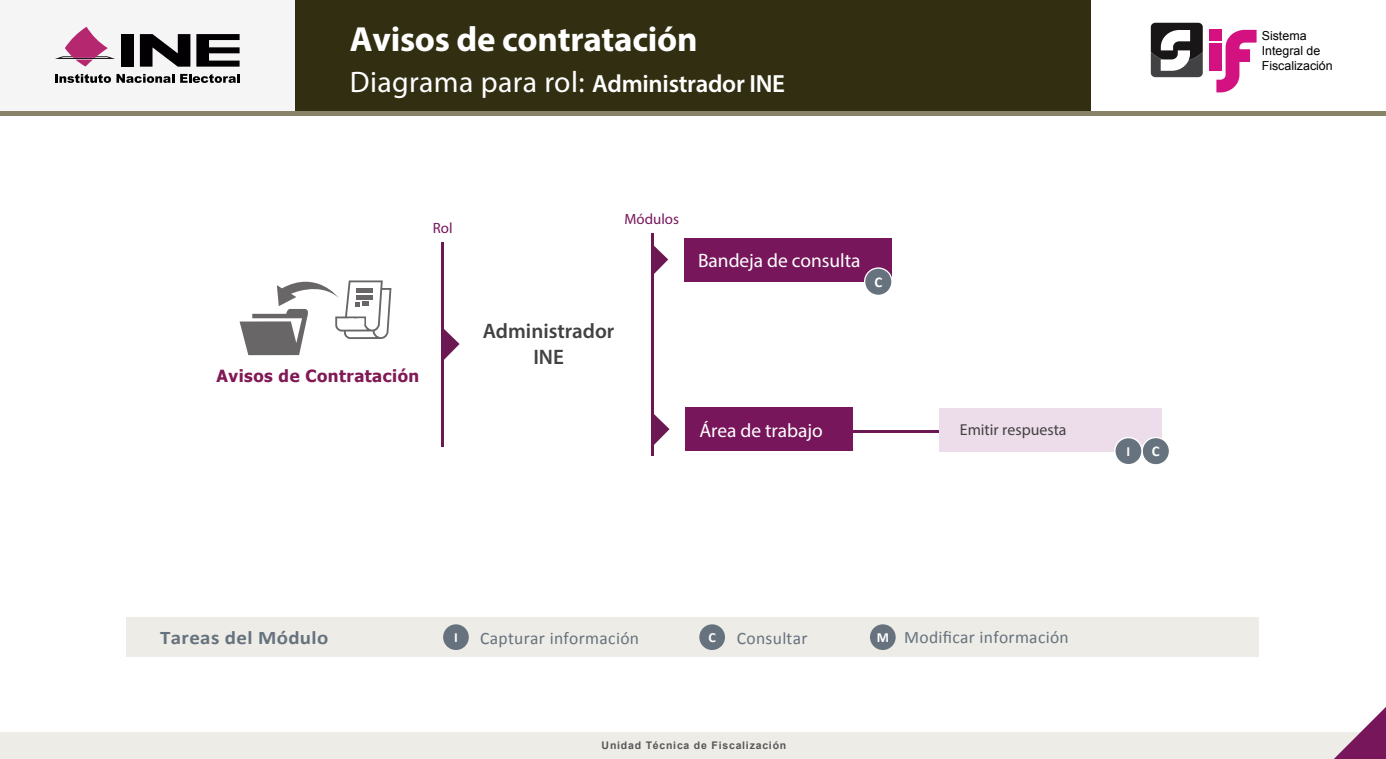
<style>
.page{position:relative;width:1386px;height:759px;background:#fff}
.page>*{position:absolute;margin:0;border:0;box-sizing:border-box;transform-origin:0 0}
.t1{font:700 35px "Myriad Pro";letter-spacing:-.01em;color:#fff}
.t2{font:29.75px "Myriad Pro";letter-spacing:.015em;color:#fff}
.t3{font:600 21px/25.2px "Myriad Pro";color:#434142;text-align:center}
.t4{font:19.43px "Myriad Pro";letter-spacing:-.005em;color:#fff}
.t5{font:700 19.25px "Calibri";letter-spacing:.02em;color:#66727d;scale:1.09 1}
.t6{font:17.5px "Calibri";letter-spacing:.02em;color:#66727d}
.t7{font:700 16.8px "Tahoma";letter-spacing:.03em;color:#801954}
.t8{font:15.92px "Myriad Pro";color:#434142}
.t9{font:14.88px "Myriad Pro";color:#77165b}
.t10{font:700 14.88px "Calibri";color:#fff}
.t11{font:700 14px "Calibri";color:#fff}
.t12{font:12.42px/14.9px "Arial";color:#000}
.t13{font:700 10.5px "Arial";letter-spacing:.075em;color:#585757}
.s1{font-weight:600;font-size:24.85px}
.s2{font-weight:700;font-size:14px;color:#fff}
</style>
<div class="page">
<div style="left:0;top:0;width:1385px;height:113px;background:#312e12"></div>
<div style="left:1px;top:0;width:294px;height:110px;background:#f6f5f5"></div>
<div style="left:121px;top:34px;width:13px;height:33px;background:#030004"></div>
<svg style="left:196px;top:34px;width:43px;height:33px"></svg>
<svg style="left:140px;top:34px;width:50px;height:33px"></svg>
<svg style="left:55px;top:27px;width:60px;height:40px"></svg>
<svg style="left:55px;top:74px;width:119px;height:9px"></svg>
<svg style="left:180px;top:74px;width:59px;height:9px"></svg>
<div style="left:0;top:111px;width:1385px;height:5px;background:#888268"></div>
<div style="left:0;top:732px;width:1385px;height:27px;background:#edece7"></div>
<svg style="left:1334px;top:708px;width:51px;height:51px"></svg>
<div style="left:1091px;top:0;width:294px;height:111px;background:#fff"></div>
<div style="left:1208px;top:43px;width:13px;height:27px;background:#d31181"></div>
<div style="left:1208px;top:30px;width:13px;height:11px;background:#d51181"></div>
<svg style="left:1150px;top:23px;width:52px;height:54px"></svg>
<svg style="left:1215px;top:29px;width:42px;height:64px"></svg>
<div style="left:127px;top:617px;width:1132px;height:40px;background:#edece7"></div>
<div style="left:699px;top:624px;width:26px;height:26px;background:#66727d;border-radius:50%"></div>
<div style="left:443px;top:624px;width:26px;height:26px;background:#66727d;border-radius:50%"></div>
<div style="left:870px;top:624px;width:25px;height:26px;background:#66727d;border-radius:50%"></div>
<hr style="left:441px;top:242px;width:2px;height:205px;background:#6c1953">
<svg style="left:443px;top:326px;width:16px;height:36px"></svg>
<svg style="left:239px;top:280px;width:152px;height:75px"></svg>
<hr style="left:703px;top:430px;width:236px;height:2px;background:#6c1953">
<div style="left:684px;top:238px;width:207px;height:43px;background:#77165b"></div>
<hr style="left:651px;top:233px;width:3px;height:223px;background:#6c1953">
<svg style="left:654px;top:246px;width:14px;height:28px"></svg>
<div style="left:685px;top:408px;width:167px;height:43px;background:#77165b"></div>
<svg style="left:654px;top:414px;width:15px;height:31px"></svg>
<div style="left:939px;top:408px;width:222px;height:44px;background:#edddeb"></div>
<div style="left:1141px;top:437px;width:29px;height:28px;background:#66727d;border:1px solid #fff;border-radius:50%"></div>
<div style="left:1114px;top:437px;width:28px;height:28px;border:1px solid #fff;border-radius:50%"></div>
<div style="left:1115px;top:438px;width:26px;height:26px;background:#66727d;border-radius:50%"></div>
<div style="left:864px;top:267px;width:28px;height:29px;background:#66727d;border:1px solid #fff;border-radius:50%"></div>
<h1 class="t1" style="left:350px;top:17px;width:349px">Avisos de contratación</h1>
<h2 class="t2" style="left:350px;top:63px;width:437px">Diagrama para rol: <span class="s1">Administrador INE</span></h2>
<p class="t9" style="left:433px;top:219px;width:21px">Rol</p>
<p class="t7" style="left:216px;top:364px;width:204px">Avisos de Contratación</p>
<p class="t9" style="left:624px;top:210px;width:56px">Módulos</p>
<p class="t3" style="left:483px;top:318px;width:133px">Administrador<br>INE</p>
<p class="t4" style="left:698px;top:249px;width:164px">Bandeja de consulta</p>
<p class="t10" style="left:874px;top:271px;width:9px">C</p>
<p class="t4" style="left:699px;top:418px;width:125px">Área de trabajo</p>
<p class="t8" style="left:959px;top:419px;width:108px">Emitir respuesta</p>
<p class="t11" style="left:1126px;top:441px;width:5px">I</p>
<p class="t10" style="left:1151px;top:441px;width:9px">C</p>
<p class="t5" style="left:160px;top:624px;width:156px">Tareas del Módulo</p>
<p class="t11" style="left:454px;top:627px;width:5px">I</p>
<p class="t6" style="left:480px;top:626px;width:160px">Capturar información</p>
<p class="t6" style="left:708px;top:626px;width:101px"><span class="s2">C</span> Consultar</p>
<p class="t6" style="left:876px;top:625px;width:193px"><span class="s2">M</span> Modificar información</p>
<p class="t13" style="left:601px;top:738px;width:186px">Unidad Técnica de Fiscalización</p>
<p class="t12" style="left:1261px;top:28px;width:72px">Sistema<br>Integral de<br>Fiscalización</p>
</div>
